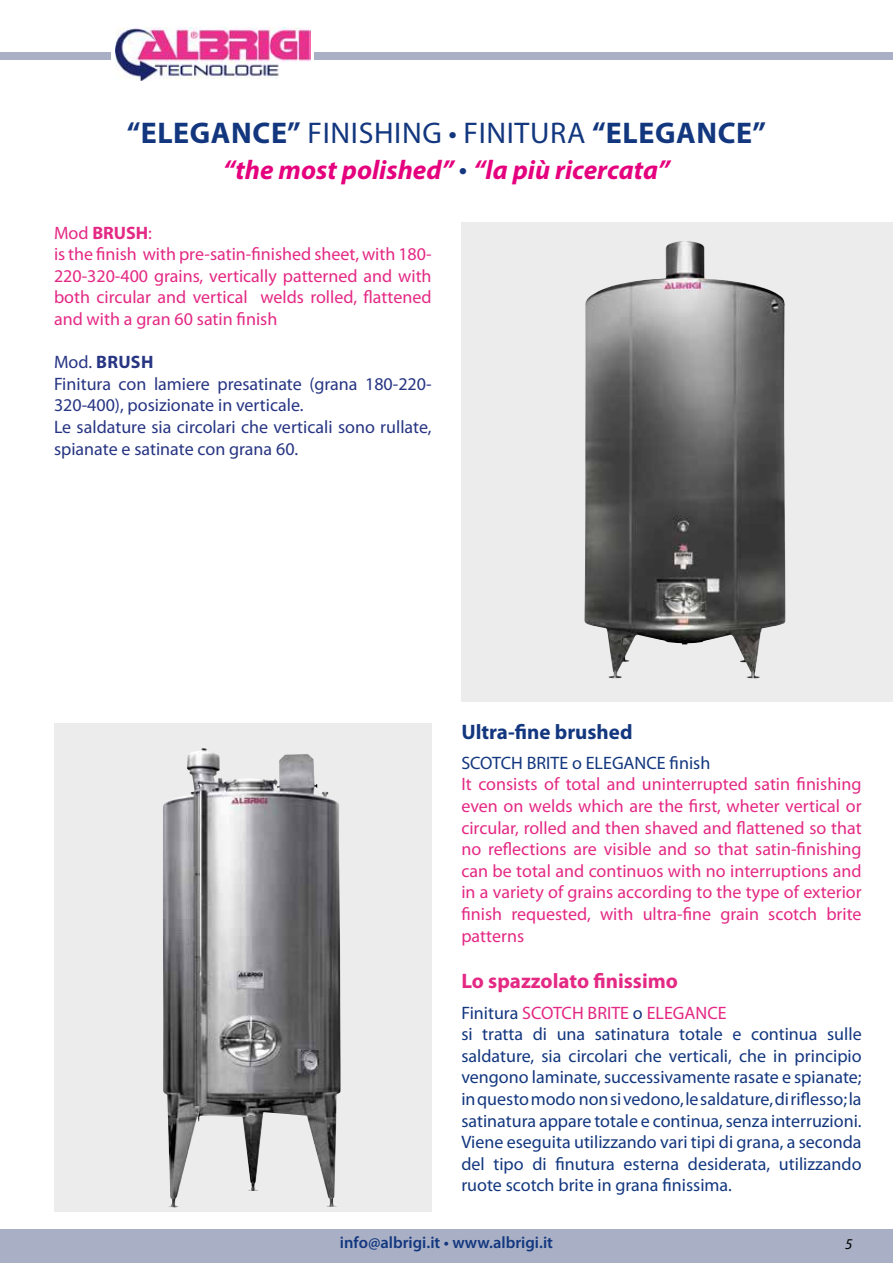
<style>
.page{position:relative;width:893px;height:1263px;background:#fff}
.page>*{position:absolute;margin:0;border:0;box-sizing:border-box;transform-origin:0 0}
.t1{font:700 30px "Myriad Pro";letter-spacing:.02em;color:#13377f}
.t2{font:italic 700 27px "Myriad Pro";color:#e5007d}
.t3{font:700 21px "Myriad Pro";color:#e42984}
.t4{font:700 21px "Myriad Pro";color:#13377f}
.t5{font:18px/21.6px "Myriad Pro";color:#e42984}
.t6{font:18px/21.6px "Myriad Pro";color:#13377f}
.t7{font:18px/21.6px "Myriad Pro";color:#273583}
.t8{font:600 16.5px "Myriad Pro";color:#13377f}
.t9{font:italic 15px "Myriad Pro";color:#000}
.s1{font-weight:400}
.s2{font-weight:400;font-style:normal;font-size:30px;color:#13377f}
.s3{font-weight:700}
.s4{color:#e42984}
</style>
<div class="page">
<div style="left:54px;top:723px;width:378px;height:488px;background:#ececec"></div>
<div style="left:461px;top:222px;width:432px;height:480px;background:#ececec"></div>
<img style="left:584px;top:241px;width:202px;height:438px">
<img style="left:163px;top:748px;width:178px;height:460px">
<div style="left:315px;top:52px;width:578px;height:8px;background:#a9b0c6"></div>
<img style="left:116px;top:27px;width:195px;height:54px">
<div style="left:0;top:52px;width:111px;height:8px;background:#a9b0c6"></div>
<div style="left:0;top:1229px;width:893px;height:34px;background:#a9b0c6"></div>
<h1 class="t1" style="left:127px;top:113px;width:641px">“ELEGANCE” <span class="s1">FINISHING • FINITURA</span> “ELEGANCE”</h1>
<h2 class="t2" style="left:223px;top:152px;width:448px">“the most polished” <span class="s2">•</span> “la più ricercata”</h2>
<p class="t5" style="left:54px;top:222px;width:379px">Mod <span class="s3">BRUSH</span>:<br>is the finish with pre-satin-finished sheet, with 180- 220-320-400 grains, vertically patterned and with both circular and vertical welds rolled, flattened and with a gran 60 satin finish</p>
<p class="t7" style="left:54px;top:351px;width:379px">Mod. <span class="s3">BRUSH<br></span>Finitura con lamiere presatinate (grana 180-220- 320-400), posizionate in verticale.<br>Le saldature sia circolari che verticali sono rullate, spianate e satinate con grana 60.</p>
<p class="t4" style="left:461px;top:718px;width:173px">Ultra-fine brushed</p>
<p class="t6" style="left:461px;top:752px;width:250px">SCOTCH BRITE o ELEGANCE finish</p>
<p class="t5" style="left:461px;top:773px;width:402px;text-align:justify">It consists of total and uninterrupted satin finishing even on welds which are the first, wheter vertical or circular, rolled and then shaved and flattened so that no reflections are visible and so that satin-finishing can be total and continuos with no interruptions and in a variety of grains according to the type of exterior finish requested, with ultra-fine grain scotch brite patterns</p>
<p class="t3" style="left:461px;top:968px;width:218px">Lo spazzolato finissimo</p>
<p class="t6" style="left:461px;top:1001px;width:402px">Finitura <span class="s4">SCOTCH BRITE</span> o <span class="s4">ELEGANCE<br></span>si tratta di una satinatura totale e continua sulle saldature, sia circolari che verticali, che in principio vengono laminate, successivamente rasate e spianate; in questo modo non si vedono, le saldature, di riflesso; la satinatura appare totale e continua, senza interruzioni.<br>Viene eseguita utilizzando vari tipi di grana, a seconda del tipo di finutura esterna desiderata, utilizzando ruote scotch brite in grana finissima.</p>
<p class="t8" style="left:340px;top:1232px;width:215px">info@albrigi.it • www.albrigi.it</p>
<p class="t9" style="left:845px;top:1234px;width:9px">5</p>
</div>
